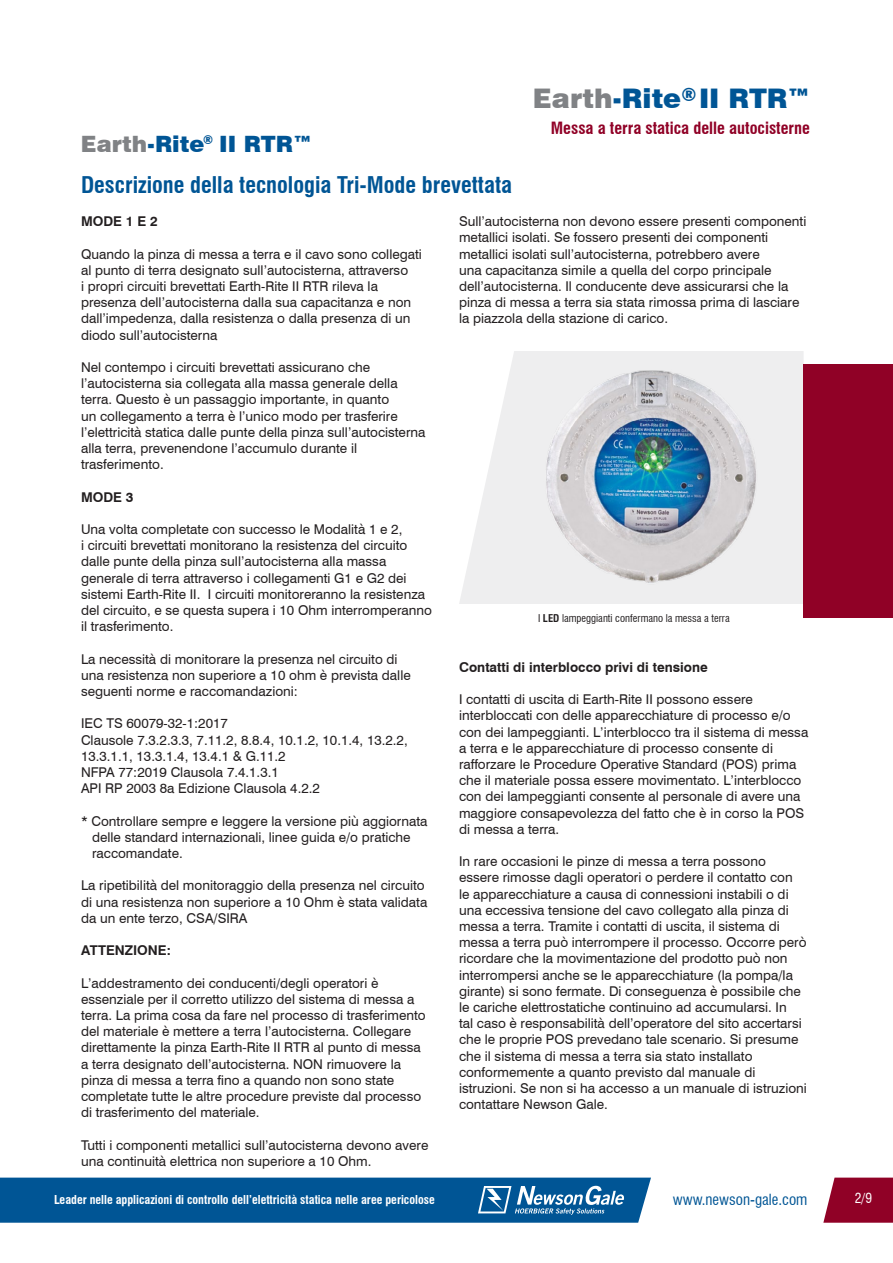
<style>
.page{position:relative;width:893px;height:1263px;background:#fff}
.page>*{position:absolute;margin:0;border:0;box-sizing:border-box;transform-origin:0 0}
.t1{font:900 27px "Swiss 721 BT";color:#005595}
.t2{font:700 condensed 22.5px "Swiss 721 BT";color:#005595}
.t3{font:900 22.5px "Swiss 721 BT";color:#005595}
.t4{font:900 18px "Swiss 721 BT";color:#005595}
.t5{font:700 condensed 16.5px "Swiss 721 BT";color:#900126}
.t6{font:condensed 15px "Swiss 721 BT";color:#005595}
.t7{font:13.5px/16.2px "Swiss 721 BT";color:#231f20}
.t8{font:700 13.5px "Swiss 721 BT";color:#231f20}
.t9{font:condensed 13.5px "Swiss 721 BT";color:#fff}
.t10{font:700 condensed 12px "Swiss 721 BT";color:#fff}
.t11{font:900 12px "Swiss 721 BT";color:#005595}
.t12{font:condensed 10.5px "Swiss 721 BT";color:#231f20}
.s1{color:#808285}
.s2{color:#fff}
.s3{font-weight:700}
</style>
<div class="page">
<svg style="left:823px;top:1177px;width:70px;height:46px;background:#9b1b3c"></svg>
<svg style="left:0;top:1177px;width:651px;height:46px;background:#11609c"></svg>
<svg style="left:459px;top:351px;width:345px;height:253px;fill:#eeeeef"></svg>
<img style="left:517px;top:356px;width:258px;height:248px">
<div style="left:804px;top:364px;width:89px;height:253px;background:#900126"></div>
<p class="t11" style="left:203px;top:133px;width:11px">®</p>
<p class="t3" style="left:81px;top:131px;width:233px"><span class="s1">Earth</span>-Rite II RTR™</p>
<p class="t2" style="left:81px;top:171px;width:432px">Descrizione della tecnologia Tri-Mode brevettata</p>
<p class="t4" style="left:681px;top:84px;width:16px">®</p>
<p class="t1" style="left:533px;top:82px;width:279px"><span class="s1">Earth</span>-Rite II RTR™</p>
<p class="t5" style="left:551px;top:118px;width:261px">Messa a terra statica delle autocisterne</p>
<p class="t8" style="left:81px;top:212px;width:78px">MODE 1 E 2</p>
<p class="t7" style="left:81px;top:245px;width:342px">Quando la pinza di messa a terra e il cavo sono collegati al punto di terra designato sull’autocisterna, attraverso<br>i propri circuiti brevettati Earth-Rite II RTR rileva la presenza dell’autocisterna dalla sua capacitanza e non dall’impedenza, dalla resistenza o dalla presenza di un diodo sull’autocisterna</p>
<p class="t7" style="left:81px;top:359px;width:346px">Nel contempo i circuiti brevettati assicurano che l’autocisterna sia collegata alla massa generale della terra. Questo è un passaggio importante, in quanto<br>un collegamento a terra è l’unico modo per trasferire l’elettricità statica dalle punte della pinza sull’autocisterna alla terra, prevenendone l’accumulo durante il trasferimento.</p>
<p class="t8" style="left:81px;top:487px;width:54px">MODE 3</p>
<p class="t7" style="left:81px;top:521px;width:353px">Una volta completate con successo le Modalità 1 e 2,<br>i circuiti brevettati monitorano la resistenza del circuito dalle punte della pinza sull’autocisterna alla massa generale di terra attraverso i collegamenti G1 e G2 dei sistemi Earth-Rite II. I circuiti monitoreranno la resistenza del circuito, e se questa supera i 10 Ohm interromperanno il trasferimento.</p>
<p class="t7" style="left:81px;top:650px;width:331px">La necessità di monitorare la presenza nel circuito di una resistenza non superiore a 10 ohm è prevista dalle seguenti norme e raccomandazioni:</p>
<p class="t7" style="left:81px;top:715px;width:148px">IEC TS 60079-32-1:2017</p>
<p class="t7" style="left:81px;top:731px;width:328px">Clausole 7.3.2.3.3, 7.11.2, 8.8.4, 10.1.2, 10.1.4, 13.2.2,<br>13.3.1.1, 13.3.1.4, 13.4.1 &amp; G.11.2</p>
<p class="t7" style="left:81px;top:764px;width:199px">NFPA 77:2019 Clausola 7.4.1.3.1</p>
<p class="t7" style="left:81px;top:780px;width:240px">API RP 2003 8a Edizione Clausola 4.2.2</p>
<p class="t7" style="left:81px;top:812px;width:348px">* Controllare sempre e leggere la versione più aggiornata <span class="s2">,,,</span>delle standard internazionali, linee guida e/o pratiche <span class="s2">,,,</span>raccomandate.</p>
<p class="t7" style="left:81px;top:877px;width:348px">La ripetibilità del monitoraggio della presenza nel circuito di una resistenza non superiore a 10 Ohm è stata validata da un ente terzo, CSA/SIRA</p>
<p class="t8" style="left:81px;top:941px;width:91px">ATTENZIONE:</p>
<p class="t7" style="left:81px;top:974px;width:346px">L’addestramento dei conducenti/degli operatori è essenziale per il corretto utilizzo del sistema di messa a terra. La prima cosa da fare nel processo di trasferimento del materiale è mettere a terra l’autocisterna. Collegare direttamente la pinza Earth-Rite II RTR al punto di messa a terra designato dell’autocisterna. NON rimuovere la pinza di messa a terra fino a quando non sono state completate tutte le altre procedure previste dal processo di trasferimento del materiale.</p>
<p class="t7" style="left:81px;top:1136px;width:349px">Tutti i componenti metallici sull’autocisterna devono avere una continuità elettrica non superiore a 10 Ohm.</p>
<p class="t7" style="left:459px;top:213px;width:349px">Sull’autocisterna non devono essere presenti componenti metallici isolati. Se fossero presenti dei componenti metallici isolati sull’autocisterna, potrebbero avere<br>una capacitanza simile a quella del corpo principale dell’autocisterna. Il conducente deve assicurarsi che la pinza di messa a terra sia stata rimossa prima di lasciare la piazzola della stazione di carico.</p>
<p class="t12" style="left:538px;top:612px;width:193px">I <span class="s3">LED</span> lampeggianti confermano la messa a terra</p>
<p class="t8" style="left:459px;top:658px;width:250px">Contatti di interblocco privi di tensione</p>
<p class="t7" style="left:459px;top:691px;width:351px">I contatti di uscita di Earth-Rite II possono essere interbloccati con delle apparecchiature di processo e/o con dei lampeggianti. L’interblocco tra il sistema di messa a terra e le apparecchiature di processo consente di rafforzare le Procedure Operative Standard (POS) prima che il materiale possa essere movimentato. L’interblocco con dei lampeggianti consente al personale di avere una maggiore consapevolezza del fatto che è in corso la POS di messa a terra.</p>
<p class="t7" style="left:459px;top:853px;width:349px">In rare occasioni le pinze di messa a terra possono essere rimosse dagli operatori o perdere il contatto con<br>le apparecchiature a causa di connessioni instabili o di una eccessiva tensione del cavo collegato alla pinza di messa a terra. Tramite i contatti di uscita, il sistema di messa a terra può interrompere il processo. Occorre però ricordare che la movimentazione del prodotto può non interrompersi anche se le apparecchiature (la pompa/la girante) si sono fermate. Di conseguenza è possibile che le cariche elettrostatiche continuino ad accumularsi. In<br>tal caso è responsabilità dell’operatore del sito accertarsi che le proprie POS prevedano tale scenario. Si presume che il sistema di messa a terra sia stato installato conformemente a quanto previsto dal manuale di istruzioni. Se non si ha accesso a un manuale di istruzioni contattare Newson Gale.</p>
<p class="t10" style="left:54px;top:1192px;width:382px">Leader nelle applicazioni di controllo dell’elettricità statica nelle aree pericolose</p>
<p class="t6" style="left:673px;top:1190px;width:136px">www.newson-gale.com</p>
<p class="t9" style="left:855px;top:1190px;width:19px">2/9</p>
</div>
